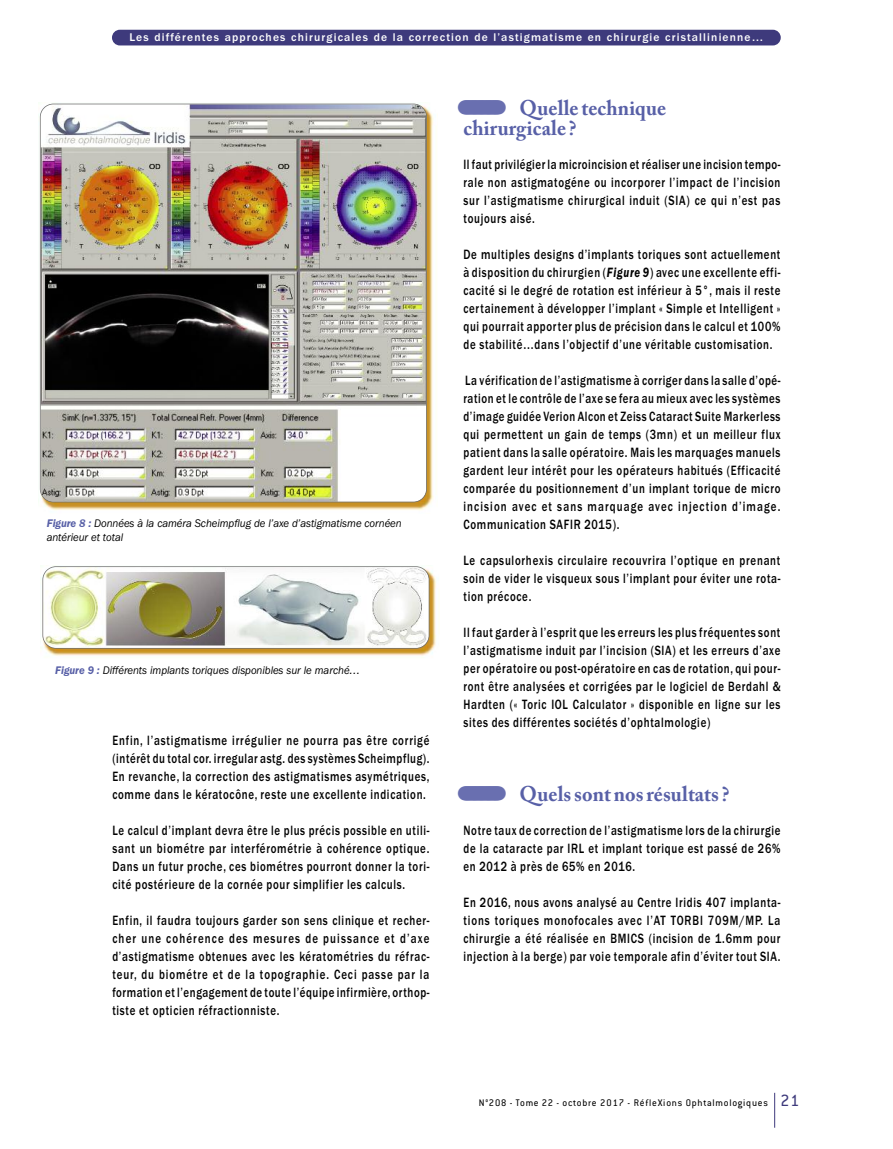
<style>
.page{position:relative;width:893px;height:1149px;background:#fff}
.page>*{position:absolute;margin:0;border:0;box-sizing:border-box;transform-origin:0 0}
.t1{font:700 21.15px/19.5px "Adobe Caslon Pro";letter-spacing:.005em;color:#5860a7;scale:.95 1}
.t2{font:500 13.95px/18px "ITC Franklin Gothic Std";letter-spacing:.065em;color:#000;text-align:justify;scale:.78 1}
.t3{font:500 11.55px "ITC Franklin Gothic Std";letter-spacing:.1em;color:#fff}
.t4{font:italic 11.4px/14.2px "ITC Franklin Gothic Std";letter-spacing:-.005em;color:#000;scale:.95 1}
.t5{font:10.5px "Conduit ITC Std";letter-spacing:.075em;color:#000}
.s1{font-weight:600;color:#5860a7}
.s2{font-family:"Lucida Grande";font-weight:400;font-size:34.5px;color:#696fb0}
.s3{font-weight:600;font-style:italic}
.s4{font-size:17.85px;color:#3e3a7c}
</style>
<div class="page">
<hr style="left:774px;top:1092px;width:1px;height:35px;background:#3e3a7c">
<div style="left:112px;top:30px;width:669px;height:15px;background:#3e3a7c;border-radius:8px"></div>
<img style="left:39px;top:103px;width:395px;height:408px">
<img style="left:41px;top:104px;width:385px;height:397px;border-radius:13px">
<div style="left:40px;top:104px;width:387px;height:398px;border:2px solid #707070;border-radius:14px"></div>
<img style="left:42px;top:566px;width:394px;height:92px">
<img style="left:43px;top:567px;width:386px;height:80px;border-radius:13px">
<div style="left:42px;top:566px;width:387px;height:82px;border:2px solid #707070;border-radius:14px"></div>
<p class="t3" style="left:129px;top:34px;width:636px">Les différentes approches chirurgicales de la correction de l’astigmatisme en chirurgie cristallinienne…</p>
<p class="t4" style="left:47px;top:516px;width:375px"><span class="s1">Figure 8 :</span> Données à la caméra Scheimpflug de l’axe d’astigmatisme cornéen antérieur et total</p>
<p class="t4" style="left:55px;top:663px;width:323px"><span class="s1">Figure 9 :</span> Différents implants toriques disponibles sur le marché…</p>
<p class="t2" style="left:112px;top:732px;width:408px">Enfin, l’astigmatisme irrégulier ne pourra pas être corrigé (intérêt du total cor. irregular astg. des systèmes Scheimpflug).<br>En revanche, la correction des astigmatismes asymétriques, comme dans le kératocône, reste une excellente indication.</p>
<p class="t2" style="left:112px;top:822px;width:408px">Le calcul d’implant devra être le plus précis possible en utili&shy;sant un biométre par interférométrie à cohérence optique.<br>Dans un futur proche, ces biométres pourront donner la tori&shy;cité postérieure de la cornée pour simplifier les calculs.</p>
<p class="t2" style="left:112px;top:912px;width:408px">Enfin, il faudra toujours garder son sens clinique et recher&shy;cher une cohérence des mesures de puissance et d’axe d’astigmatisme obtenues avec les kératométries du réfrac&shy;teur, du biométre et de la topographie. Ceci passe par la formation et l’engagement de toute l’équipe infirmière, orthop&shy;tiste et opticien réfractionniste.</p>
<h1 class="t1" style="left:463px;top:101px;width:215px;text-indent:25px"><span class="s2">●</span> Quelle technique chirurgicale ?</h1>
<p class="t2" style="left:463px;top:156px;width:408px">Il faut privilégier la microincision et réaliser une incision tempo&shy;rale non astigmatogéne ou incorporer l’impact de l’incision sur l’astigmatisme chirurgical induit (SIA) ce qui n’est pas toujours aisé.</p>
<p class="t2" style="left:463px;top:246px;width:408px">De multiples designs d’implants toriques sont actuellement à disposition du chirurgien (<span class="s3">Figure 9</span>) avec une excellente effi&shy;cacité si le degré de rotation est inférieur à 5°, mais il reste certainement à développer l’implant « Simple et Intelligent » qui pourrait apporter plus de précision dans le calcul et 100% de stabilité…dans l’objectif d’une véritable customisation.</p>
<p class="t2" style="left:463px;top:372px;width:408px">La vérification de l’astigmatisme à corriger dans la salle d’opé&shy;ration et le contrôle de l’axe se fera au mieux avec les systèmes d’image guidée Verion Alcon et Zeiss Cataract Suite Markerless qui permettent un gain de temps (3mn) et un meilleur flux patient dans la salle opératoire. Mais les marquages manuels gardent leur intérêt pour les opérateurs habitués (Efficacité comparée du positionnement d’un implant torique de micro incision avec et sans marquage avec injection d’image.<br>Communication SAFIR 2015).</p>
<p class="t2" style="left:463px;top:552px;width:408px">Le capsulorhexis circulaire recouvrira l’optique en prenant soin de vider le visqueux sous l’implant pour éviter une rota&shy;tion précoce.</p>
<p class="t2" style="left:463px;top:624px;width:408px">Il faut garder à l’esprit que les erreurs les plus fréquentes sont l’astigmatisme induit par l’incision (SIA) et les erreurs d’axe per opératoire ou post-opératoire en cas de rotation, qui pour&shy;ront être analysées et corrigées par le logiciel de Berdahl &amp; Hardten (« Toric IOL Calculator » disponible en ligne sur les sites des différentes sociétés d’ophtalmologie)</p>
<h1 class="t1" style="left:489px;top:785px;width:255px"><span class="s2">●</span> Quelssontnosrésultats?</h1>
<p class="t2" style="left:463px;top:822px;width:408px">Notre taux de correction de l’astigmatisme lors de la chirurgie de la cataracte par IRL et implant torique est passé de 26% en 2012 à près de 65% en 2016.</p>
<p class="t2" style="left:463px;top:894px;width:408px">En 2016, nous avons analysé au Centre Iridis 407 implanta&shy;tions toriques monofocales avec l’AT TORBI 709M/MP. La chirurgie a été réalisée en BMICS (incision de 1.6mm pour injection à la berge) par voie temporale afin d’éviter tout SIA.</p>
<p class="t5" style="left:479px;top:1099px;width:322px">N°208 - Tome 22 - octobre 2017 - RéfleXions Ophtalmologiques <span class="s4">21</span></p>
</div>
